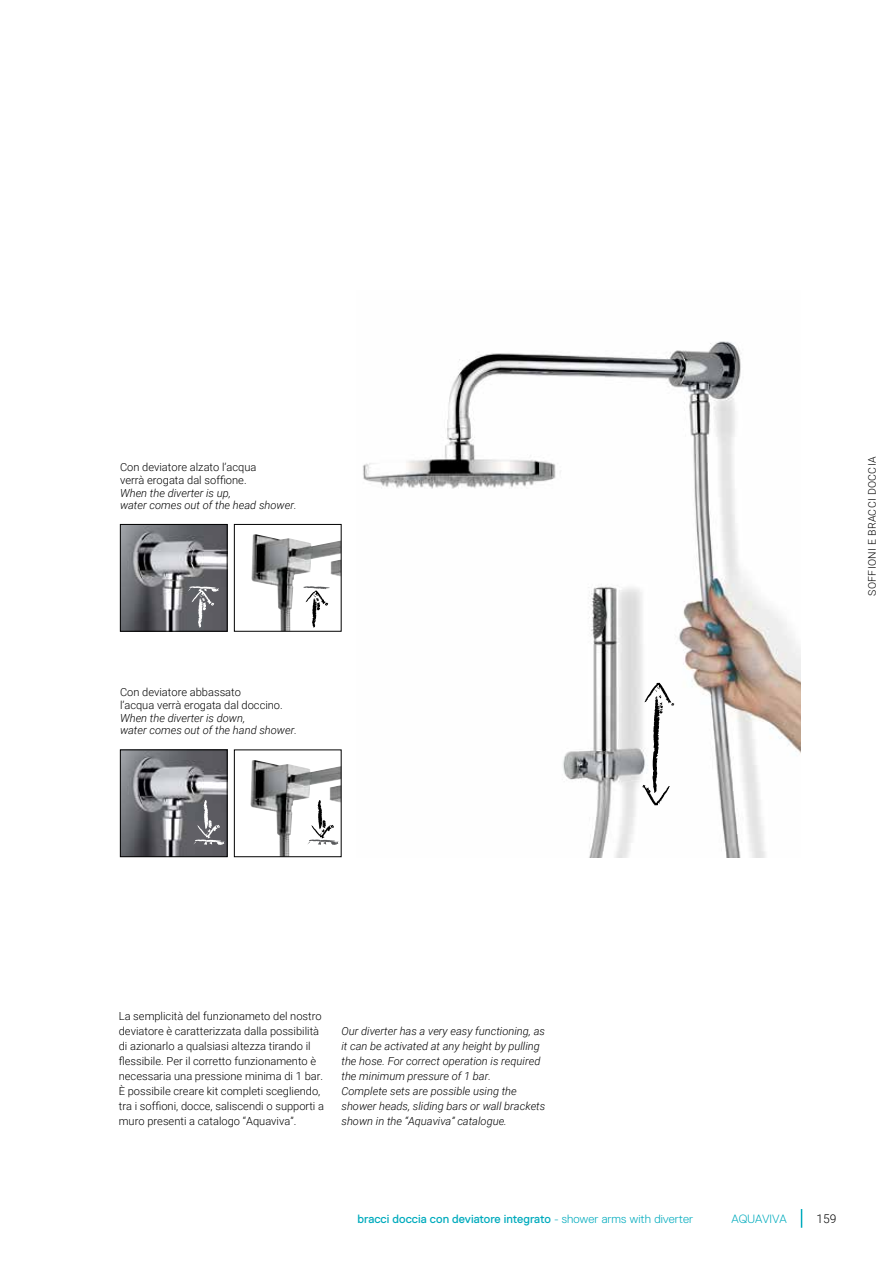
<style>
.page{position:relative;width:893px;height:1263px;background:#fff}
.page>*{position:absolute;margin:0;border:0;box-sizing:border-box;transform-origin:0 0}
.t1{font:12px "Replica";color:#00abbd}
.t2{font:300 12px "Replica";letter-spacing:-.02em;color:#00abbd}
.t3{font:300 12px "Roboto";color:#000}
.t4{font:300 11.1px/15px "Roboto";color:#000}
.t5{font:italic 300 11.1px/15px "Roboto";color:#000}
.t6{font:300 10.5px "Roboto";letter-spacing:.035em;color:#000}
.s1{font-weight:300}
</style>
<div class="page">
<svg style="left:801px;top:1209px;width:1px;height:19px"></svg>
<img style="left:362px;top:341px;width:439px;height:516px">
<svg style="left:642px;top:683px;width:33px;height:122px"></svg>
<img style="left:250px;top:760px;width:89px;height:95px">
<div style="left:234px;top:750px;width:107px;height:107px;border:1px solid #000"></div>
<svg style="left:307px;top:800px;width:33px;height:50px"></svg>
<img style="left:122px;top:752px;width:103px;height:103px">
<div style="left:120px;top:750px;width:107px;height:107px;border:1px solid #000"></div>
<svg style="left:193px;top:800px;width:33px;height:50px;background:#737378"></svg>
<img style="left:251px;top:534px;width:88px;height:95px">
<div style="left:234px;top:524px;width:107px;height:107px;border:1px solid #000"></div>
<svg style="left:302px;top:585px;width:32px;height:42px"></svg>
<img style="left:122px;top:526px;width:103px;height:103px">
<div style="left:120px;top:524px;width:107px;height:107px;border:1px solid #000"></div>
<svg style="left:188px;top:585px;width:32px;height:42px"></svg>
<p class="t4" style="left:120px;top:460px;width:138px;line-height:12.8px">Con deviatore alzato l’acqua verrà erogata dal soffione.</p>
<p class="t5" style="left:120px;top:486px;width:178px;line-height:12.8px">When the diverter is up,<br>water comes out of the head shower.</p>
<p class="t4" style="left:120px;top:685px;width:164px;line-height:12.8px">Con deviatore abbassato<br>l’acqua verrà erogata dal doccino.</p>
<p class="t5" style="left:120px;top:711px;width:179px;line-height:12.8px">When the diverter is down,<br>water comes out of the hand shower.</p>
<p class="t6" style="left:865px;top:596px;width:141px;rotate:-90deg">SOFFIONI E BRACCI DOCCIA</p>
<p class="t4" style="left:119px;top:1008px;width:207px">La semplicità del funzionameto del nostro deviatore è caratterizzata dalla possibilità di azionarlo a qualsiasi altezza tirando il flessibile. Per il corretto funzionamento è necessaria una pressione minima di 1 bar.<br>È possibile creare kit completi scegliendo, tra i soffioni, docce, saliscendi o supporti a muro presenti a catalogo “Aquaviva”.</p>
<p class="t5" style="left:341px;top:1023px;width:205px">Our diverter has a very easy functioning, as it can be activated at any height by pulling the hose. For correct operation is required the minimum pressure of 1 bar.<br>Complete sets are possible using the shower heads, sliding bars or wall brackets shown in the “Aquaviva” catalogue.</p>
<p class="t1" style="left:358px;top:1212px;width:337px">bracci doccia con deviatore integrato <span class="s1">- shower arms with diverter</span></p>
<p class="t2" style="left:732px;top:1212px;width:57px">AQUAVIVA</p>
<p class="t3" style="left:816px;top:1210px;width:21px">159</p>
</div>
